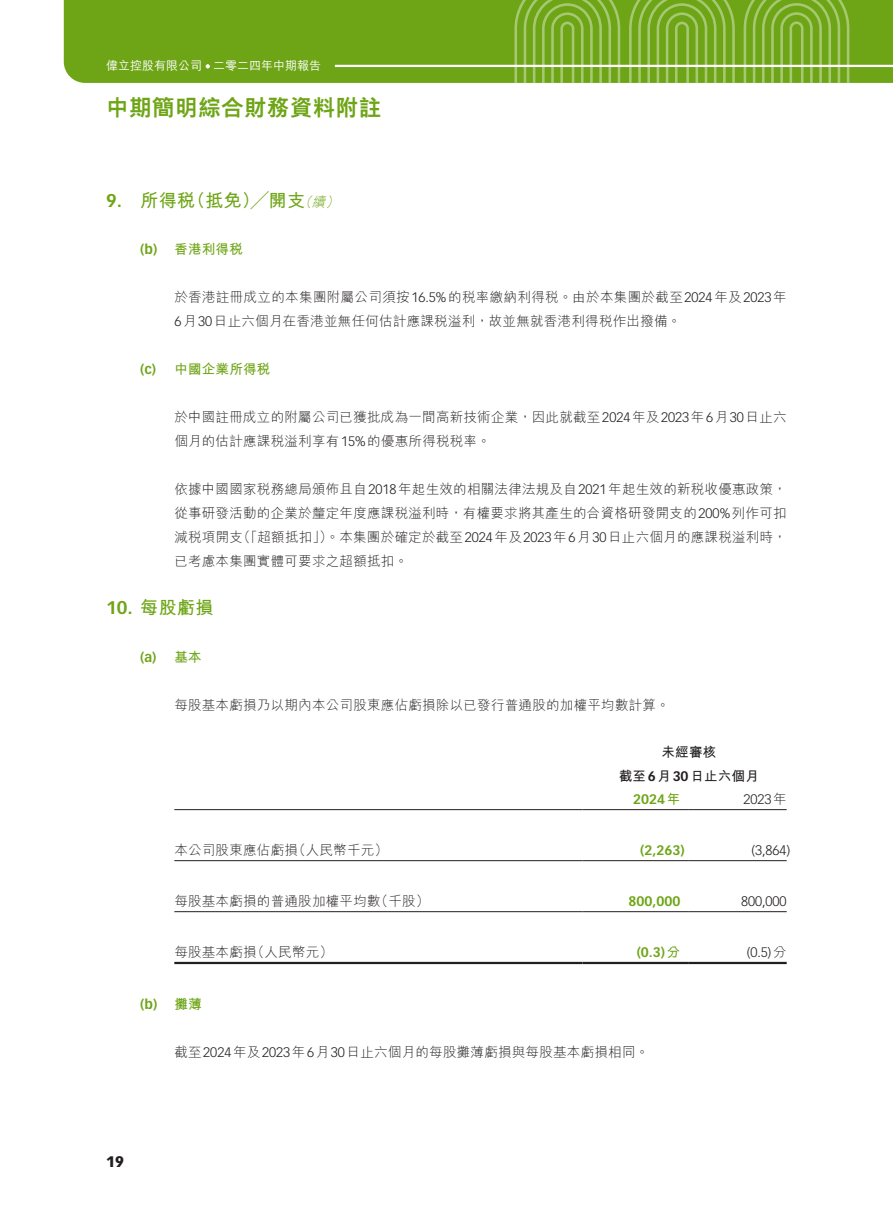
<style>
.page{position:relative;width:893px;height:1212px;background:#fff}
.page>*{position:absolute;margin:0;border:0;box-sizing:border-box;transform-origin:0 0}
.t1{font:800 22.5px "M Hei HK";letter-spacing:.02em;color:#6ea516}
.t2{font:700 18px "M Hei HK";letter-spacing:.02em;color:#6ea516}
.t3{font:700 18px "Vectora LT Std";color:#6ea516}
.t4{font:900 15px "Vectora LT Std";color:#231f20}
.t5{font:300 13.5px/24px "M Hei HK";letter-spacing:.02em;color:#231f20}
.t6{font:700 13.5px "Vectora LT Std";color:#6ea516}
.t7{font:300 13.5px "Vectora LT Std";color:#231f20}
.t8{font:700 13.5px "M Hei HK";letter-spacing:.02em;color:#6ea516}
.t9{font:700 13.5px/23.2px "M Hei HK";letter-spacing:.02em;color:#231f20;text-align:center}
.t10{font:italic 300 13.5px "M Hei HK";color:#6ea516}
.t11{font:500 12px "M Hei HK";color:#fff}
.s1{font-family:"Vectora LT Std"}
.s2{font-family:"M Hei HK"}
</style>
<div class="page">
<div style="left:64px;top:0;width:829px;height:83px;background:#6ea516"></div>
<svg style="left:457px;top:0;width:392px;height:83px;background:#7bad2b"></svg>
<svg style="left:206px;top:64px;width:4px;height:4px"></svg>
<hr style="left:335px;top:65px;width:558px;height:2px;background:#fff">
<hr style="left:174px;top:809px;width:409px;height:1px;background:#231f20">
<hr style="left:583px;top:809px;width:106px;height:1px;background:#231f20">
<hr style="left:689px;top:809px;width:98px;height:1px;background:#231f20">
<hr style="left:174px;top:860px;width:409px;height:1px;background:#231f20">
<hr style="left:583px;top:860px;width:106px;height:1px;background:#231f20">
<hr style="left:689px;top:860px;width:98px;height:1px;background:#231f20">
<hr style="left:174px;top:911px;width:409px;height:1px;background:#231f20">
<hr style="left:583px;top:911px;width:106px;height:1px;background:#231f20">
<hr style="left:689px;top:911px;width:98px;height:1px;background:#231f20">
<hr style="left:174px;top:962px;width:409px;height:2px;background:#231f20">
<hr style="left:583px;top:962px;width:106px;height:2px;background:#231f20">
<hr style="left:689px;top:962px;width:98px;height:2px;background:#231f20">
<p class="t11" style="left:106px;top:57px;width:97px">偉立控股有限公司</p>
<p class="t11" style="left:213px;top:57px;width:110px">二零二四年中期報告</p>
<h1 class="t1" style="left:106px;top:96px;width:276px">中期簡明綜合財務資料附註</h1>
<h2 class="t3" style="left:106px;top:190px;width:17px">9.</h2>
<h2 class="t2" style="left:187px;top:188px;width:119px">（抵免）╱開支</h2>
<h2 class="t2" style="left:140px;top:188px;width:56px">所得稅</h2>
<p class="t10" style="left:312px;top:196px;width:18px">續</p>
<p class="t10" style="left:298px;top:196px;width:18px">（</p>
<p class="t10" style="left:325px;top:196px;width:18px">(</p>
<p class="t6" style="left:140px;top:241px;width:19px">b( )</p>
<p class="t6" style="left:140px;top:361px;width:17px">c( )</p>
<p class="t8" style="left:174px;top:239px;width:70px">香港利得稅</p>
<p class="t5" style="left:174px;top:285px;width:614px">於香港註冊成立的本集團附屬公司須按<span class="s1">16.5%</span>的稅率繳納利得稅。由於本集團於截至<span class="s1">2024</span>年及<span class="s1">2023</span>年<br><span class="s1">6</span>月<span class="s1">30</span>日止六個月在香港並無任何估計應課稅溢利，故並無就香港利得稅作出撥備。</p>
<p class="t8" style="left:174px;top:359px;width:98px">中國企業所得稅</p>
<p class="t5" style="left:174px;top:405px;width:614px">於中國註冊成立的附屬公司已獲批成為一間高新技術企業，因此就截至<span class="s1">2024</span>年及<span class="s1">2023</span>年<span class="s1">6</span>月<span class="s1">30</span>日止六個月的估計應課稅溢利享有<span class="s1">15%</span>的優惠所得稅稅率。</p>
<p class="t5" style="left:174px;top:477px;width:614px;text-align:right">依據中國國家稅務總局頒佈且自<span class="s1">2018</span>年起生效的相關法律法規及自<span class="s1">2021</span>年起生效的新稅收優惠政策，從事研發活動的企業於釐定年度應課稅溢利時，有權要求將其產生的合資格研發開支的<span class="s1">200%</span>列作可扣（「超額抵扣」）。本集團於確定於截至<span class="s1">2024</span>年及<span class="s1">2023</span>年<span class="s1">6</span>月<span class="s1">30</span>日止六個月的應課稅溢利時，</p>
<p class="t5" style="left:174px;top:525px;width:235px">減稅項開支<br>已考慮本集團實體可要求之超額抵扣。</p>
<h2 class="t2" style="left:106px;top:594px;width:109px"><span class="s1">10.</span> 每股虧損</h2>
<p class="t8" style="left:174px;top:647px;width:29px">基本</p>
<p class="t6" style="left:140px;top:649px;width:18px">a( )</p>
<p class="t5" style="left:174px;top:693px;width:497px">每股基本虧損乃以期內本公司股東應佔虧損除以已發行普通股的加權平均數計算。</p>
<p class="t9" style="left:619px;top:739px;width:142px">未經審核<br>截至<span class="s1">6</span>月<span class="s1">30</span>日止六個月</p>
<p class="t7" style="left:743px;top:791px;width:45px">2023 <span class="s2">年</span></p>
<p class="t6" style="left:633px;top:791px;width:49px">2024<span class="s2">年</span></p>
<p class="t6" style="left:140px;top:996px;width:19px">b( )</p>
<p class="t5" style="left:292px;top:838px;width:97px">（人民幣千元(</p>
<p class="t5" style="left:174px;top:838px;width:125px">本公司股東應佔虧損</p>
<p class="t6" style="left:640px;top:842px;width:46px">)2,263(</p>
<p class="t5" style="left:375px;top:889px;width:56px">（千股(</p>
<p class="t5" style="left:174px;top:889px;width:208px">每股基本虧損的普通股加權平均數</p>
<p class="t6" style="left:628px;top:893px;width:53px">800,000</p>
<p class="t5" style="left:251px;top:940px;width:83px">（人民幣元）</p>
<p class="t5" style="left:174px;top:940px;width:84px">每股基本虧損</p>
<p class="t8" style="left:174px;top:994px;width:29px">攤薄</p>
<p class="t6" style="left:637px;top:944px;width:45px">(0.3 <span class="s2">分</span>)</p>
<p class="t5" style="left:174px;top:1039px;width:476px">截至<span class="s1">2024</span>年及<span class="s1">2023</span>年<span class="s1">6</span>月<span class="s1">30</span>日止六個月的每股攤薄虧損與每股基本虧損相同。</p>
<p class="t4" style="left:106px;top:1152px;width:19px">19</p>
<p class="t7" style="left:752px;top:842px;width:40px">)3,864(</p>
<p class="t7" style="left:741px;top:893px;width:47px">800,000</p>
<p class="t7" style="left:747px;top:944px;width:41px">(0.5 <span class="s2">分</span>)</p>
</div>
